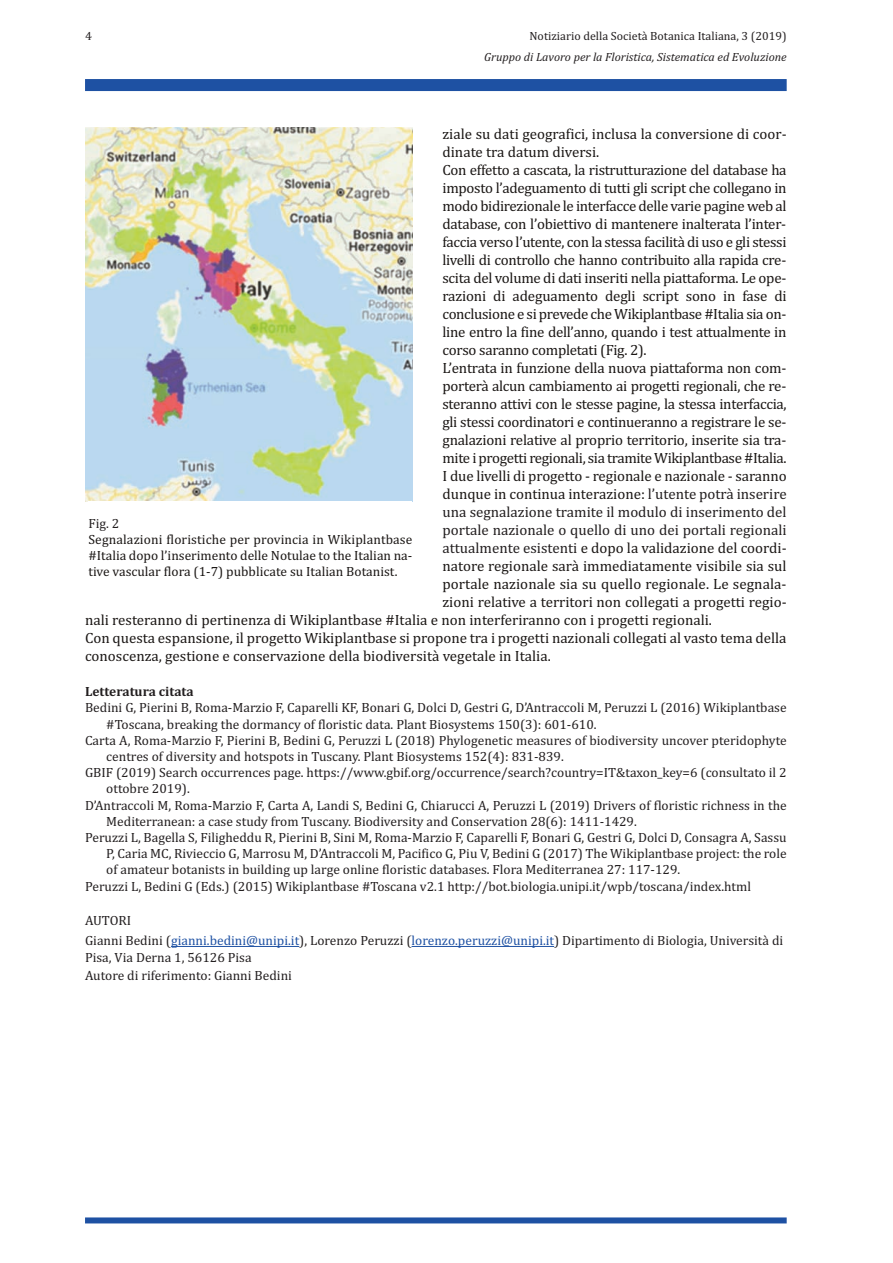
<style>
.page{position:relative;width:893px;height:1263px;background:#fff}
.page>*{position:absolute;margin:0;border:0;box-sizing:border-box;transform-origin:0 0}
.t1{font:15px "Cambria";letter-spacing:-.015em;color:#1b1715}
.t2{font:15px "Cambria";color:#231f20}
.t3{font:15px "Cambria";letter-spacing:.005em;color:#1b1715}
.t4{font:13.5px/20.7px "Cambria";color:#231f20}
.t5{font:13.5px/16.2px "Cambria";color:#1b1715;text-align:justify}
.t6{font:700 13.5px "Cambria";color:#231f20}
.t7{font:italic 12px "Cambria";color:#231f20}
.t8{font:12px "Cambria";color:#231f20}
.t9{font:12px "Cambria";color:#231f20;scale:1.05 1}
.s1{color:#231f20}
.s2{color:#1e51a3}
</style>
<div class="page">
<hr style="left:171px;top:946px;width:128px;height:1px;background:#1e51a3">
<hr style="left:412px;top:946px;width:142px;height:1px;background:#1e51a3">
<div style="left:85px;top:79px;width:702px;height:12px;background:#1e51a3"></div>
<div style="left:85px;top:1217px;width:702px;height:6px;background:#1e51a3"></div>
<img style="left:85px;top:128px;width:327px;height:373px">
<p class="t9" style="left:85px;top:31px;width:8px">4</p>
<p class="t8" style="left:529px;top:31px;width:259px">Notiziario della Società Botanica Italiana, 3 (2019)</p>
<p class="t7" style="left:484px;top:53px;width:304px">Gruppo di Lavoro per la Floristica, Sistematica ed Evoluzione</p>
<p class="t1" style="left:442px;top:129px;width:346px">ziale su dati geografici, inclusa la conversione di coor-</p>
<p class="t1" style="left:442px;top:147px;width:158px">dinate tra datum diversi.</p>
<p class="t1" style="left:442px;top:165px;width:346px">Con effetto a cascata, la ristrutturazione del database ha</p>
<p class="t1" style="left:442px;top:183px;width:346px">imposto l’adeguamento di tutti gli script che collegano in</p>
<p class="t1" style="left:442px;top:201px;width:346px">modo bidirezionale le interfacce delle varie pagine web al</p>
<p class="t1" style="left:442px;top:219px;width:345px">database, con l’obiettivo di mantenere inalterata l’inter-</p>
<p class="t1" style="left:442px;top:237px;width:346px">faccia verso l’utente, con la stessa facilità di uso e gli stessi</p>
<p class="t1" style="left:442px;top:255px;width:345px">livelli di controllo che hanno contribuito alla rapida cre-</p>
<p class="t1" style="left:442px;top:273px;width:345px">scita del volume di dati inseriti nella piattaforma. Le ope-</p>
<p class="t1" style="left:442px;top:291px;width:346px">razioni di adeguamento degli script sono in fase di</p>
<p class="t1" style="left:442px;top:309px;width:345px">conclusione e si prevede che Wikiplantbase #Italia sia on-</p>
<p class="t1" style="left:442px;top:327px;width:346px">line entro la fine dell’anno, quando i test attualmente in</p>
<p class="t1" style="left:442px;top:345px;width:206px">corso saranno completati (Fig. 2).</p>
<p class="t1" style="left:442px;top:363px;width:345px">L’entrata in funzione della nuova piattaforma non com-</p>
<p class="t1" style="left:442px;top:381px;width:345px">porterà alcun cambiamento ai progetti regionali, che re-</p>
<p class="t1" style="left:442px;top:399px;width:346px">steranno attivi con le stesse pagine, la stessa interfaccia,</p>
<p class="t1" style="left:442px;top:417px;width:345px">gli stessi coordinatori e continueranno a registrare le se-</p>
<p class="t1" style="left:442px;top:435px;width:345px">gnalazioni relative al proprio territorio, inserite sia tra-</p>
<p class="t1" style="left:442px;top:453px;width:346px">mite i progetti regionali, sia tramite Wikiplantbase #Italia.</p>
<p class="t1" style="left:442px;top:471px;width:346px">I due livelli di progetto - regionale e nazionale - saranno</p>
<p class="t1" style="left:442px;top:489px;width:346px">dunque in continua interazione: <span class="s1">l’utente potrà inserire</span></p>
<p class="t2" style="left:442px;top:507px;width:346px">una segnalazione tramite il modulo di inserimento del</p>
<p class="t2" style="left:442px;top:525px;width:346px">portale nazionale o quello di uno dei portali regionali</p>
<p class="t1" style="left:442px;top:543px;width:346px"><span class="s1">attualmente esistenti</span> e dopo la validazione del coordi-</p>
<p class="t1" style="left:442px;top:561px;width:346px">natore regionale sarà immediatamente visibile sia sul</p>
<p class="t3" style="left:442px;top:579px;width:346px">portale nazionale sia su quello regionale. Le segnala-</p>
<p class="t1" style="left:442px;top:597px;width:346px">zioni relative a territori non collegati a progetti regio-</p>
<p class="t1" style="left:85px;top:615px;width:628px">nali resteranno di pertinenza di Wikiplantbase #Italia e non interferiranno con i progetti regionali.</p>
<p class="t1" style="left:85px;top:633px;width:703px">Con questa espansione, il progetto Wikiplantbase si propone tra i progetti nazionali collegati al vasto tema della</p>
<p class="t1" style="left:85px;top:651px;width:467px">conoscenza, gestione e conservazione della biodiversità vegetale in Italia.</p>
<p class="t6" style="left:85px;top:687px;width:110px">Letteratura citata</p>
<p class="t4" style="left:85px;top:699px;width:703px">Bedini G, Pierini B, Roma-Marzio F, Caparelli KF, Bonari G, Dolci D, Gestri G, D’Antraccoli M, Peruzzi L (2016) Wikiplantbase</p>
<p class="t4" style="left:106px;top:715px;width:492px">#Toscana, breaking the dormancy of floristic data. Plant Biosystems 150(3): 601-610.</p>
<p class="t4" style="left:85px;top:731px;width:703px">Carta A, Roma-Marzio F, Pierini B, Bedini G, Peruzzi L (2018) Phylogenetic measures of biodiversity uncover pteridophyte</p>
<p class="t4" style="left:106px;top:747px;width:459px">centres of diversity and hotspots in Tuscany. Plant Biosystems 152(4): 831-839.</p>
<p class="t4" style="left:85px;top:763px;width:703px">GBIF (2019) Search occurrences page. https://www.gbif.org/occurrence/search?country=IT&amp;taxon_key=6 (consultato il 2</p>
<p class="t4" style="left:106px;top:780px;width:85px">ottobre 2019).</p>
<p class="t4" style="left:85px;top:796px;width:703px">D’Antraccoli M, Roma-Marzio F, Carta A, Landi S, Bedini G, Chiarucci A, Peruzzi L (2019) Drivers of floristic richness in the</p>
<p class="t4" style="left:106px;top:812px;width:532px">Mediterranean: a case study from Tuscany. Biodiversity and Conservation 28(6): 1411-1429.</p>
<p class="t4" style="left:85px;top:828px;width:703px">Peruzzi L, Bagella S, Filigheddu R, Pierini B, Sini M, Roma-Marzio F, Caparelli F, Bonari G, Gestri G, Dolci D, Consagra A, Sassu</p>
<p class="t4" style="left:106px;top:844px;width:682px">P, Caria MC, Rivieccio G, Marrosu M, D’Antraccoli M, Pacifico G, Piu V, Bedini G (2017) The Wikiplantbase project: the role</p>
<p class="t4" style="left:106px;top:861px;width:575px">of amateur botanists in building up large online floristic databases. Flora Mediterranea 27: 117-129.</p>
<p class="t4" style="left:85px;top:877px;width:667px">Peruzzi L, Bedini G (Eds.) (2015) Wikiplantbase #Toscana v2.1 http://bot.biologia.unipi.it/wpb/toscana/index.html</p>
<p class="t4" style="left:85px;top:911px;width:700px">AUTORI<br>Gianni Bedini (<span class="s2">gianni.bedini@unipi.it</span>), Lorenzo Peruzzi (<span class="s2">lorenzo.peruzzi@unipi.it</span>) Dipartimento di Biologia, Università di</p>
<p class="t4" style="left:85px;top:949px;width:208px;line-height:18.1px">Pisa, Via Derna 1, 56126 Pisa<br>Autore di riferimento: Gianni Bedini</p>
<p class="t4" style="left:88px;top:514px;width:32px">Fig. 2</p>
<p class="t5" style="left:88px;top:533px;width:325px">Segnalazioni floristiche per provincia in Wikiplantbase #Italia dopo l’inserimento delle Notulae to the Italian na&shy;tive vascular flora (1-7) pubblicate su Italian Botanist.</p>
</div>
